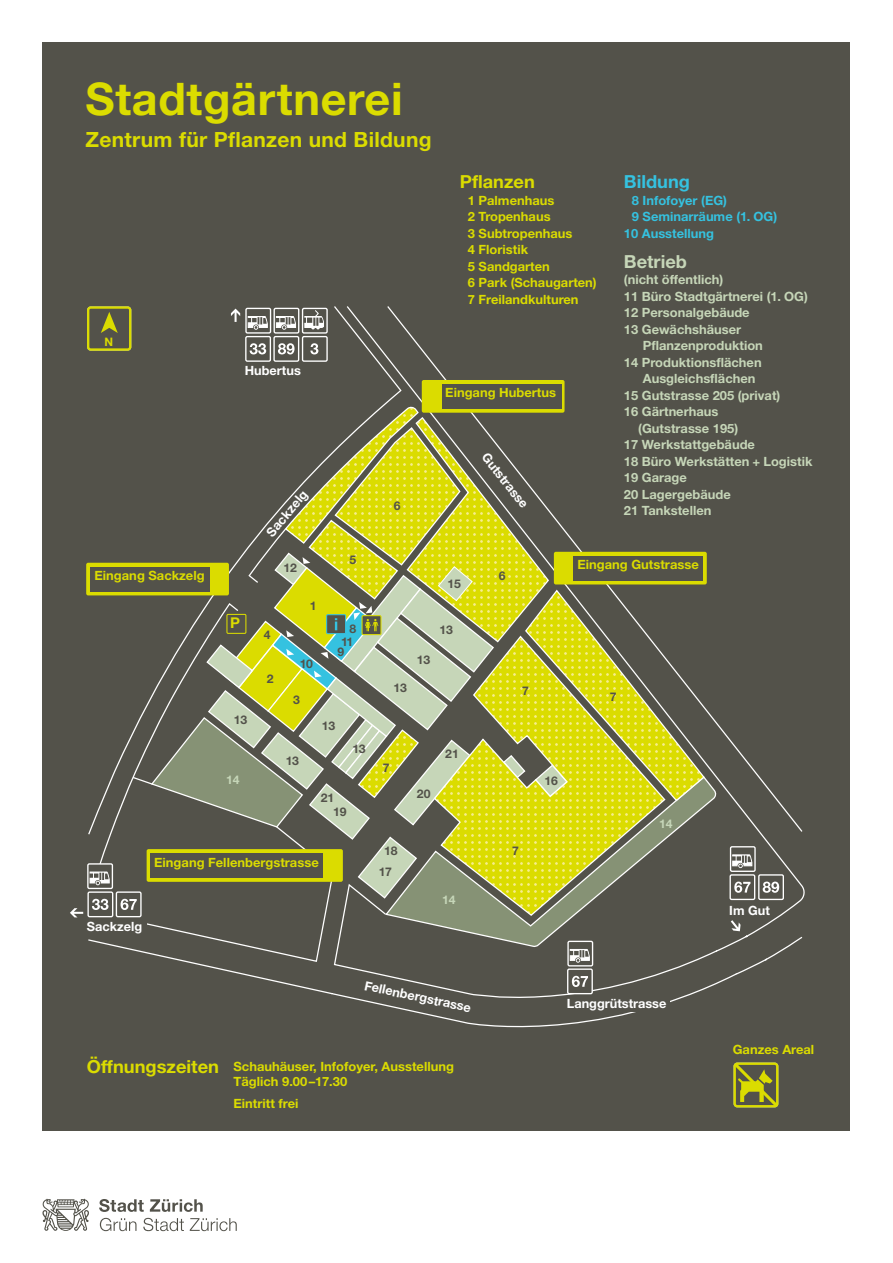
<style>
.page{position:relative;width:893px;height:1263px;background:#fff}
.page>*{position:absolute;margin:0;border:0;box-sizing:border-box;transform-origin:0 0}
.t1{font:700 45px "Helvetica Neue LT";letter-spacing:.015em;color:#dbdc00}
.t2{font:700 21px "Helvetica Neue LT";letter-spacing:.015em;color:#dbdc00}
.t3{font:700 18px "Helvetica Neue LT";color:#dbdc00}
.t4{font:700 18px "Helvetica Neue LT";color:#35c2e0}
.t5{font:700 18px "Helvetica Neue LT";color:#c6d6b8}
.t6{font:700 14.85px "Helvetica Neue LT";color:#dbdc00}
.t7{font:700 12.9px "Helvetica Neue LT";color:#fff}
.t8{font:700 12.75px "Helvetica Neue LT";color:#c6d6b8}
.t9{font:700 12.75px/16.5px "Helvetica Neue LT";color:#dbdc00}
.t10{font:700 12.75px "Helvetica Neue LT";color:#fff}
.t11{font:700 12.75px "Helvetica Neue LT";color:#35c2e0}
.t12{font:700 12px/12.9px "Helvetica Neue LT";color:#53524a;text-align:right}
.t13{font:700 12px "Helvetica Neue LT";color:#c6d6b8}
.t14{font:700 11.7px "Helvetica Neue LT";color:#dbdc00}
</style>
<div class="page">
<div style="left:43px;top:43px;width:807px;height:1088px;background:#53524a"></div>
<svg style="left:190px;top:963px;width:434px;height:65px"></svg>
<svg style="left:88px;top:836px;width:239px;height:127px"></svg>
<div style="left:85px;top:886px;width:62px;height:50px;background:#53524a"></div>
<svg style="left:333px;top:323px;width:472px;height:692px"></svg>
<svg style="left:87px;top:306px;width:315px;height:530px"></svg>
<div style="left:564px;top:996px;width:73px;height:10px;background:#53524a"></div>
<div style="left:568px;top:941px;width:25px;height:25px;background:#53524a"></div>
<div style="left:567px;top:941px;width:26px;height:25px;border:1px solid #fff"></div>
<svg style="left:569px;top:949px;width:21px;height:14px"></svg>
<div style="left:568px;top:969px;width:24px;height:25px;background:#53524a"></div>
<div style="left:567px;top:968px;width:26px;height:26px;border:1px solid #fff"></div>
<svg style="left:572px;top:976px;width:16px;height:11px"></svg>
<div style="left:86px;top:563px;width:143px;height:32px;background:#dbdc00;border-radius:2px"></div>
<div style="left:90px;top:567px;width:119px;height:24px;background:#53524a"></div>
<svg style="left:502px;top:589px;width:204px;height:213px"></svg>
<svg style="left:99px;top:1199px;width:45px;height:13px"></svg>
<svg style="left:150px;top:1199px;width:53px;height:13px"></svg>
<svg style="left:42px;top:1199px;width:47px;height:32px"></svg>
<svg style="left:100px;top:1218px;width:36px;height:13px"></svg>
<svg style="left:143px;top:1218px;width:41px;height:13px"></svg>
<svg style="left:190px;top:1218px;width:47px;height:13px"></svg>
<div style="left:730px;top:847px;width:25px;height:24px;background:#53524a"></div>
<div style="left:730px;top:846px;width:26px;height:26px;border:1px solid #fff"></div>
<svg style="left:732px;top:854px;width:21px;height:15px"></svg>
<div style="left:759px;top:875px;width:24px;height:24px;background:#53524a"></div>
<div style="left:758px;top:874px;width:26px;height:26px;border:1px solid #fff"></div>
<svg style="left:763px;top:881px;width:16px;height:12px"></svg>
<div style="left:730px;top:875px;width:25px;height:24px;background:#53524a"></div>
<div style="left:729px;top:874px;width:26px;height:26px;border:1px solid #fff"></div>
<svg style="left:734px;top:881px;width:16px;height:12px"></svg>
<div style="left:246px;top:308px;width:25px;height:25px;background:#53524a"></div>
<div style="left:245px;top:308px;width:26px;height:26px;border:1px solid #fff"></div>
<svg style="left:247px;top:316px;width:21px;height:14px"></svg>
<div style="left:246px;top:337px;width:24px;height:24px;background:#53524a"></div>
<div style="left:245px;top:336px;width:26px;height:26px;border:1px solid #fff"></div>
<svg style="left:250px;top:343px;width:16px;height:11px"></svg>
<svg style="left:731px;top:920px;width:10px;height:11px"></svg>
<div style="left:88px;top:864px;width:24px;height:24px;background:#53524a"></div>
<div style="left:87px;top:863px;width:26px;height:26px;border:1px solid #fff"></div>
<svg style="left:89px;top:871px;width:21px;height:15px"></svg>
<div style="left:116px;top:891px;width:26px;height:26px;border:1px solid #fff"></div>
<svg style="left:121px;top:527px;width:374px;height:383px"></svg>
<div style="left:87px;top:891px;width:26px;height:26px;border:1px solid #fff"></div>
<svg style="left:92px;top:899px;width:16px;height:11px"></svg>
<svg style="left:70px;top:908px;width:13px;height:9px"></svg>
<svg style="left:231px;top:309px;width:9px;height:13px"></svg>
<div style="left:422px;top:380px;width:142px;height:33px;background:#dbdc00;border-radius:2px"></div>
<div style="left:442px;top:384px;width:119px;height:25px;background:#53524a"></div>
<div style="left:554px;top:552px;width:153px;height:32px;background:#dbdc00;border-radius:2px"></div>
<div style="left:573px;top:556px;width:130px;height:24px;background:#53524a"></div>
<svg style="left:733px;top:1062px;width:46px;height:46px"></svg>
<h1 class="t1" style="left:86px;top:71px;width:319px">Stadtgärtnerei</h1>
<h2 class="t2" style="left:86px;top:126px;width:348px">Zentrum für Pflanzen und Bildung</h2>
<p class="t14" style="left:105px;top:334px;width:10px">N</p>
<p class="t10" style="left:245px;top:363px;width:58px">Hubertus</p>
<p class="t9" style="left:95px;top:567px;width:112px">Eingang Sackzelg</p>
<p class="t6" style="left:230px;top:614px;width:11px">P</p>
<p class="t12" style="left:234px;top:713px;width:15px">13</p>
<p class="t13" style="left:226px;top:773px;width:15px">14</p>
<p class="t7" style="left:263px;top:529px;width:57px;rotate:-50deg">Sackzelg</p>
<p class="t12" style="left:283px;top:561px;width:15px">12</p>
<p class="t12" style="left:349px;top:553px;width:8px">5</p>
<p class="t12" style="left:264px;top:628px;width:8px">4</p>
<p class="t12" style="left:267px;top:671px;width:8px">2</p>
<p class="t12" style="left:310px;top:599px;width:8px">1</p>
<p class="t12" style="left:300px;top:657px;width:14px">10</p>
<p class="t12" style="left:341px;top:622px;width:17px">8<br>11</p>
<p class="t12" style="left:337px;top:644px;width:8px">9</p>
<p class="t12" style="left:293px;top:693px;width:8px">3</p>
<p class="t12" style="left:286px;top:754px;width:15px">13</p>
<p class="t12" style="left:322px;top:719px;width:15px">13</p>
<p class="t12" style="left:352px;top:741px;width:15px">13</p>
<p class="t12" style="left:321px;top:791px;width:15px">21</p>
<p class="t12" style="left:333px;top:805px;width:15px">19</p>
<p class="t9" style="left:154px;top:853px;width:166px">Eingang Fellenbergstrasse</p>
<p class="t12" style="left:394px;top:499px;width:8px">6</p>
<p class="t12" style="left:393px;top:681px;width:15px">13</p>
<p class="t12" style="left:417px;top:652px;width:15px">13</p>
<p class="t12" style="left:383px;top:761px;width:8px">7</p>
<p class="t12" style="left:379px;top:839px;width:20px;line-height:21.6px;text-align:center">18<br>17</p>
<p class="t12" style="left:417px;top:787px;width:15px">20</p>
<p class="t10" style="left:87px;top:918px;width:57px">Sackzelg</p>
<h3 class="t3" style="left:460px;top:171px;width:76px">Pflanzen</h3>
<p class="t9" style="left:468px;top:191px;width:130px">1 Palmenhaus<br>2 Tropenhaus<br>3 Subtropenhaus<br>4 Floristik<br>5 Sandgarten<br>6 Park (Schaugarten)<br>7 Freilandkulturen</p>
<p class="t9" style="left:445px;top:384px;width:112px">Eingang Hubertus</p>
<p class="t10" style="left:491px;top:449px;width:68px;rotate:52deg">Gutstrasse</p>
<h3 class="t4" style="left:624px;top:171px;width:68px">Bildung</h3>
<p class="t11" style="left:632px;top:192px;width:97px">8 Infofoyer (EG)</p>
<p class="t11" style="left:632px;top:209px;width:147px">9 Seminarräume (1. OG)</p>
<p class="t11" style="left:624px;top:225px;width:92px">10 Ausstellung</p>
<h3 class="t5" style="left:624px;top:250px;width:65px">Betrieb</h3>
<p class="t8" style="left:624px;top:272px;width:101px">(nicht öffentlich)</p>
<p class="t8" style="left:624px;top:288px;width:185px">11 Büro Stadtgärtnerei (1. OG)</p>
<p class="t8" style="left:624px;top:305px;width:127px">12 Personalgebäude</p>
<p class="t8" style="left:624px;top:321px;width:119px">13 Gewächshäuser</p>
<p class="t8" style="left:643px;top:338px;width:122px">Pflanzenproduktion</p>
<p class="t8" style="left:624px;top:354px;width:139px">14 Produktionsflächen</p>
<p class="t8" style="left:643px;top:371px;width:114px">Ausgleichsflächen</p>
<p class="t8" style="left:624px;top:387px;width:158px">15 Gutstrasse 205 (privat)</p>
<p class="t8" style="left:624px;top:404px;width:96px">16 Gärtnerhaus</p>
<p class="t8" style="left:638px;top:420px;width:101px">(Gutstrasse 195)</p>
<p class="t8" style="left:624px;top:437px;width:133px">17 Werkstattgebäude</p>
<p class="t8" style="left:624px;top:453px;width:190px">18 Büro Werkstätten + Logistik</p>
<p class="t8" style="left:624px;top:470px;width:64px">19 Garage</p>
<p class="t8" style="left:624px;top:486px;width:108px">20 Lagergebäude</p>
<p class="t8" style="left:624px;top:503px;width:89px">21 Tankstellen</p>
<p class="t12" style="left:447px;top:577px;width:15px">15</p>
<p class="t12" style="left:439px;top:623px;width:15px">13</p>
<p class="t12" style="left:445px;top:747px;width:15px">21</p>
<p class="t13" style="left:442px;top:892px;width:15px">14</p>
<p class="t12" style="left:499px;top:569px;width:8px">6</p>
<p class="t9" style="left:577px;top:556px;width:123px">Eingang Gutstrasse</p>
<p class="t12" style="left:522px;top:684px;width:8px">7</p>
<p class="t12" style="left:512px;top:844px;width:8px">7</p>
<p class="t12" style="left:544px;top:774px;width:15px">16</p>
<p class="t12" style="left:610px;top:690px;width:8px">7</p>
<p class="t13" style="left:659px;top:816px;width:15px">14</p>
<p class="t10" style="left:729px;top:902px;width:42px">Im Gut</p>
<p class="t10" style="left:366px;top:977px;width:110px;rotate:12deg">Fellenbergstrasse</p>
<h3 class="t3" style="left:87px;top:1055px;width:134px">Öffnungszeiten</h3>
<p class="t9" style="left:234px;top:1058px;width:222px;line-height:15px">Schauhäuser, Infofoyer, Ausstellung<br>Täglich 9.00–17.30</p>
<p class="t9" style="left:234px;top:1094px;width:66px">Eintritt frei</p>
<p class="t10" style="left:567px;top:995px;width:101px">Langgrütstrasse</p>
<p class="t9" style="left:733px;top:1041px;width:83px">Ganzes Areal</p>
</div>
